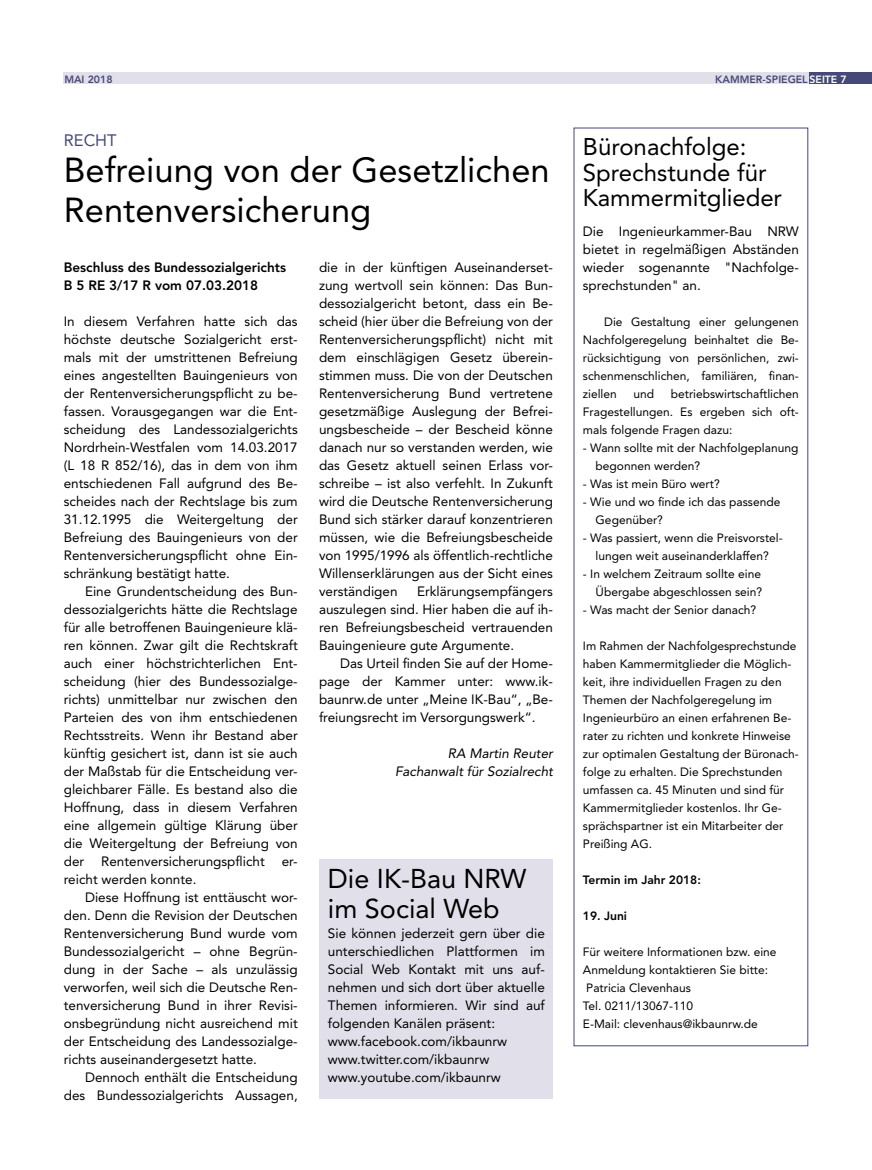
<style>
.page{position:relative;width:872px;height:1170px;background:#fff}
.page>*{position:absolute;margin:0;border:0;box-sizing:border-box;transform-origin:0 0}
.t1{font:34.5px/40.5px "Avenir LT Std";color:#000}
.t2{font:27px/30px "Avenir LT Std";color:#000}
.t3{font:24px/25.5px "Avenir LT Std";color:#000}
.t4{font:16.5px "Avenir LT Std";color:#464978}
.t5{font:13.5px/18px "Avenir LT Std";color:#000;text-align:justify}
.t6{font:800 13.5px/18px "Avenir LT Std";color:#000}
.t7{font:italic 13.5px/18px "Avenir LT Std";color:#000;text-align:right}
.t8{font:12px/18px "Avenir LT Std";color:#000}
.t9{font:800 12px "Avenir LT Std";color:#000}
.t10{font:800 10.5px "Avenir LT Std";color:#464978}
.s1{color:#fff}
</style>
<div class="page">
<div style="left:807px;top:73px;width:65px;height:11px;background:#464978"></div>
<div style="left:63px;top:73px;width:745px;height:11px;background:#e1dfe9"></div>
<div style="left:573px;top:128px;width:235px;height:918px;border:1px solid #464978"></div>
<div style="left:319px;top:859px;width:234px;height:239px;background:#e1dfe9"></div>
<p class="t10" style="left:64px;top:73px;width:50px">MAI 2018</p>
<p class="t10" style="left:715px;top:73px;width:133px">KAMMER-SPIEGEL <span class="s1">SEITE 7</span></p>
<p class="t4" style="left:64px;top:130px;width:54px">RECHT</p>
<h1 class="t1" style="left:64px;top:150px;width:487px">Befreiung von der Gesetzlichen<br>Rentenversicherung</h1>
<p class="t5" style="left:319px;top:258px;width:235px">die in der künftigen Auseinanderset&shy;zung wertvoll sein können: Das Bun&shy;dessozialgericht betont, dass ein Be&shy;scheid (hier über die Befreiung von der Rentenversicherungspflicht) nicht mit dem einschlägigen Gesetz überein&shy;stimmen muss. Die von der Deutschen Rentenversicherung Bund vertretene gesetzmäßige Auslegung der Befrei&shy;ungsbescheide – der Bescheid könne danach nur so verstanden werden, wie das Gesetz aktuell seinen Erlass vor&shy;schreibe – ist also verfehlt. In Zukunft wird die Deutsche Rentenversicherung Bund sich stärker darauf konzentrieren müssen, wie die Befreiungsbescheide von 1995/1996 als öffentlich-rechtliche Willenserklärungen aus der Sicht eines verständigen</p>
<p class="t6" style="left:64px;top:258px;width:224px">Beschluss des Bundessozialgerichts<br>B 5 RE 3/17 R vom 07.03.2018</p>
<p class="t5" style="left:64px;top:312px;width:235px">In diesem Verfahren hatte sich das höchste deutsche Sozialgericht erst&shy;mals mit der umstrittenen Befreiung eines angestellten Bauingenieurs von der Rentenversicherungspflicht zu be&shy;fassen. Vorausgegangen war die Ent&shy;scheidung des Landessozialgerichts Nordrhein-Westfalen vom 14.03.2017 (L 18 R 852/16), das in dem von ihm entschiedenen Fall aufgrund des Be&shy;scheides nach der Rechtslage bis zum 31.12.1995 die Weitergeltung der Befreiung des Bauingenieurs von der Rentenversicherungspflicht ohne Ein&shy;schränkung bestätigt hatte.</p>
<p class="t5" style="left:64px;top:582px;width:235px;text-indent:21px">Eine Grundentscheidung des Bun&shy;dessozialgerichts hätte die Rechtslage für alle betroffenen Bauingenieure klä&shy;ren können. Zwar gilt die Rechtskraft auch einer höchstrichterlichen Ent&shy;scheidung (hier des Bundessozialge&shy;richts) unmittelbar nur zwischen den Parteien des von ihm entschiedenen Rechtsstreits. Wenn ihr Bestand aber künftig gesichert ist, dann ist sie auch der Maßstab für die Entscheidung ver&shy;gleichbarer Fälle. Es bestand also die Hoffnung, dass in diesem Verfahren eine allgemein gültige Klärung über die Weitergeltung der Befreiung von der</p>
<p class="t5" style="left:319px;top:582px;width:235px;text-indent:98px">Erklärungsempfängers auszulegen sind. Hier haben die auf ih&shy;ren Befreiungsbescheid vertrauenden Bauingenieure gute Argumente.</p>
<p class="t5" style="left:319px;top:654px;width:235px;text-indent:21px">Das Urteil finden Sie auf der Home&shy;page der Kammer unter: www.ik&shy;baunrw.de unter „Meine IK-Bau“, „Be&shy;freiungsrecht im Versorgungswerk“.</p>
<p class="t7" style="left:395px;top:744px;width:159px">RA Martin Reuter<br>Fachanwalt für Sozialrecht</p>
<p class="t5" style="left:101px;top:852px;width:165px">Rentenversicherungspflicht</p>
<p class="t5" style="left:282px;top:852px;width:18px">er-</p>
<p class="t5" style="left:64px;top:870px;width:134px">reicht werden konnte.</p>
<p class="t5" style="left:85px;top:888px;width:214px">Diese Hoffnung ist enttäuscht wor-</p>
<p class="t5" style="left:64px;top:906px;width:235px">den. Denn die Revision der Deutschen</p>
<p class="t5" style="left:64px;top:924px;width:235px">Rentenversicherung Bund wurde vom</p>
<p class="t5" style="left:64px;top:942px;width:235px">Bundessozialgericht – ohne Begrün-</p>
<p class="t5" style="left:64px;top:960px;width:235px">dung in der Sache – als unzulässig</p>
<p class="t5" style="left:64px;top:978px;width:235px">verworfen, weil sich die Deutsche Ren-</p>
<p class="t5" style="left:64px;top:996px;width:235px">tenversicherung Bund in ihrer Revisi-</p>
<p class="t5" style="left:64px;top:1014px;width:235px">onsbegründung nicht ausreichend mit</p>
<p class="t5" style="left:64px;top:1032px;width:235px">der Entscheidung des Landessozialge-</p>
<p class="t5" style="left:64px;top:1050px;width:195px">richts auseinandergesetzt hatte.</p>
<p class="t5" style="left:85px;top:1068px;width:214px">Dennoch enthält die Entscheidung</p>
<p class="t5" style="left:64px;top:1086px;width:235px">des Bundessozialgerichts Aussagen,</p>
<h2 class="t2" style="left:328px;top:864px;width:200px">Die IK-Bau NRW im Social Web</h2>
<p class="t5" style="left:328px;top:924px;width:218px;text-align:left">Sie können jederzeit gern über die unterschiedlichen Plattformen im<br>Social Web Kontakt mit uns auf&shy;nehmen und sich dort über aktuelle<br>Themen informieren. Wir sind auf folgenden Kanälen präsent: www.facebook.com/ikbaunrw www.twitter.com/ikbaunrw www.youtube.com/ikbaunrw</p>
<h3 class="t3" style="left:583px;top:134px;width:201px">Büronachfolge:<br>Sprechstunde für<br>Kammermitglieder</h3>
<p class="t5" style="left:583px;top:222px;width:217px">Die Ingenieurkammer-Bau NRW bietet in regelmäßigen Abständen wieder sogenannte "Nachfolge&shy;sprechstunden" an.</p>
<p class="t8" style="left:583px;top:312px;width:217px;text-align:justify;text-indent:21px">Die Gestaltung einer gelungenen Nachfolgeregelung beinhaltet die Be&shy;rücksichtigung von persönlichen, zwi&shy;schenmenschlichen, familiären, finan&shy;ziellen</p>
<p class="t8" style="left:583px;top:384px;width:217px;text-align:justify;text-indent:88px">betriebswirtschaftlichen Fragestellungen. Es ergeben sich oft&shy;mals folgende Fragen dazu:</p>
<p class="t8" style="left:595px;top:438px;width:204px;text-indent:-13px">- Wann sollte mit der Nachfolgeplanung begonnen werden?</p>
<p class="t8" style="left:583px;top:474px;width:138px">- Was ist mein Büro wert?</p>
<p class="t8" style="left:595px;top:492px;width:186px;text-indent:-13px">- Wie und wo finde ich das passende<br>Gegenüber?</p>
<p class="t8" style="left:583px;top:528px;width:201px;text-align:center">- Was passiert, wenn die Preisvorstel&shy;lungen weit auseinanderklaffen?</p>
<p class="t8" style="left:583px;top:564px;width:181px;text-align:right">- In welchem Zeitraum sollte eine<br>Übergabe abgeschlossen sein?</p>
<p class="t8" style="left:583px;top:600px;width:175px">- Was macht der Senior danach?</p>
<p class="t8" style="left:583px;top:636px;width:217px">Im Rahmen der Nachfolgesprechstunde haben Kammermitglieder die Möglich&shy;keit, ihre individuellen Fragen zu den Themen der Nachfolgeregelung im Ingenieurbüro an einen erfahrenen Be&shy;rater zu richten und konkrete Hinweise zur optimalen Gestaltung der Büronach&shy;folge zu erhalten. Die Sprechstunden umfassen ca. 45 Minuten und sind für Kammermitglieder kostenlos. Ihr Ge&shy;sprächspartner ist ein Mitarbeiter der Preißing AG.</p>
<p class="t9" style="left:583px;top:872px;width:119px">Termin im Jahr 2018:</p>
<p class="t9" style="left:583px;top:908px;width:46px">19. Juni</p>
<p class="t8" style="left:583px;top:942px;width:195px">Für weitere Informationen bzw. eine<br>Anmeldung kontaktieren Sie bitte:<br>Patricia Clevenhaus<br>Tel. 0211/13067-110<br>E-Mail: clevenhaus@ikbaunrw.de</p>
<p class="t8" style="left:633px;top:384px;width:22px">und</p>
</div>
